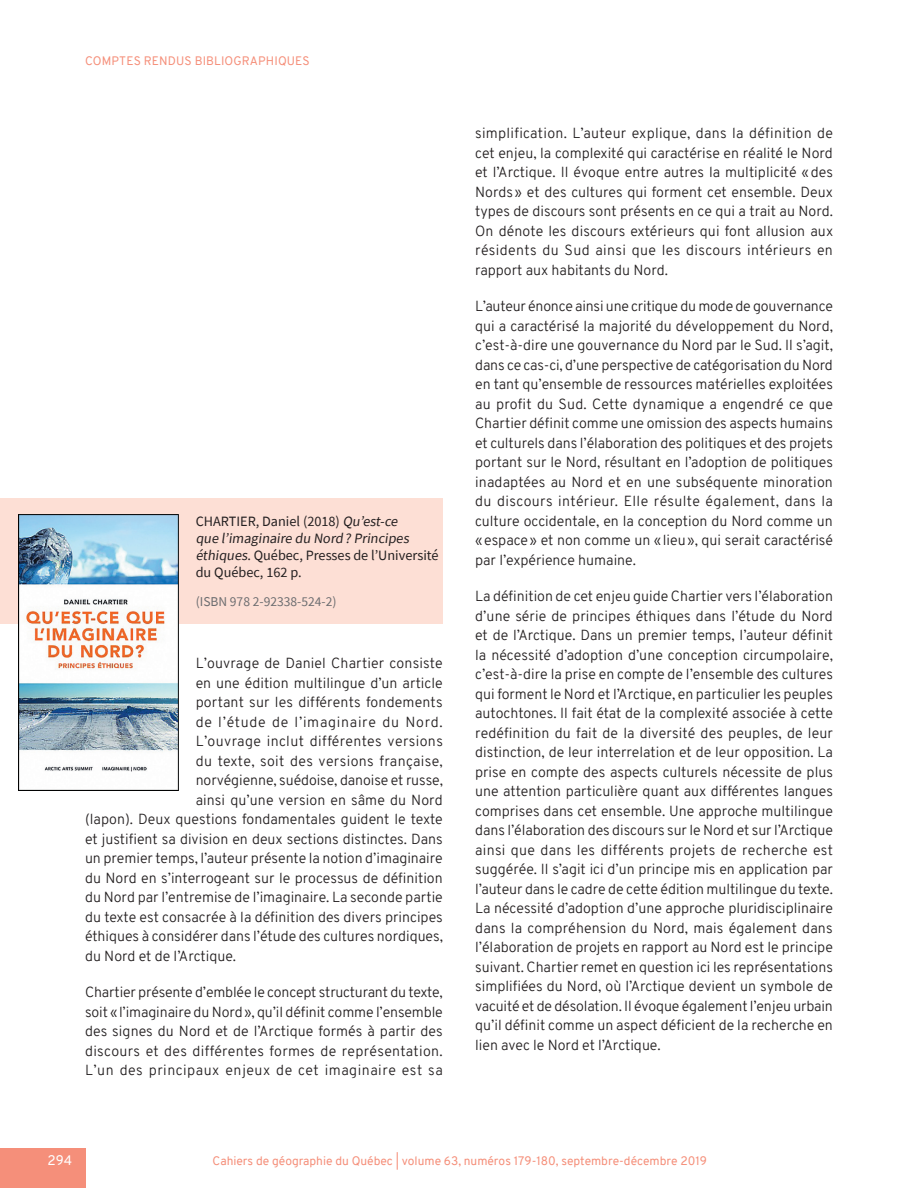
<style>
.page{position:relative;width:918px;height:1188px;background:#fff}
.page>*{position:absolute;margin:0;border:0;box-sizing:border-box;transform-origin:0 0}
.CR-Texte{font:300 14.25px/19.5px "Overpass";color:#231f20;text-align:justify}
.CR-Titre_du_livre_GA{font:14.25px/17.1px "Source Sans Pro";color:#231f20}
.CR-Texte-2{font:300 14.25px "Overpass";letter-spacing:.025em;color:#231f20}
.CR-Texte-3{font:300 14.25px "Overpass";letter-spacing:.05em;color:#231f20}
.CR-ISBN{font:13.5px "Source Sans Pro";color:#6c6d70}
.t1{font:13.5px "Overpass";color:#fff}
.Recenseur__Rattachem{font:12px "Overpass";color:#f58f7a}
</style>
<div class="page">
<div style="left:0;top:1148px;width:85px;height:40px;background:#f58f7a"></div>
<div style="left:0;top:498px;width:443px;height:125px;background:#fddfd5"></div>
<img style="left:18px;top:514px;width:161px;height:277px">
<p class="Recenseur__Rattachem" style="left:85px;top:52px;width:226px">COMPTES RENDUS BIBLIOGRAPHIQUES</p>
<p class="CR-Titre_du_livre_GA" style="left:196px;top:513px;width:244px">CHARTIER, Daniel (2018) Qu’est-ce<br>que l’imaginaire du Nord? Principes éthiques. Québec, Presses de l’Université du Québec, 162 p.</p>
<p class="CR-ISBN" style="left:196px;top:593px;width:142px">(ISBN 978 2-92338-524-2)</p>
<p class="CR-Texte" style="left:196px;top:654px;width:249px">L’ouvrage de Daniel Chartier consiste</p>
<p class="CR-Texte" style="left:196px;top:673px;width:249px">en une édition multilingue d’un article</p>
<p class="CR-Texte" style="left:196px;top:693px;width:248px">portant sur les différents fondements</p>
<p class="CR-Texte-3" style="left:196px;top:712px;width:249px">de l’étude de l’imaginaire du Nord.</p>
<p class="CR-Texte-2" style="left:196px;top:731px;width:249px">L’ouvrage inclut différentes versions</p>
<p class="CR-Texte-2" style="left:196px;top:751px;width:249px">du texte, soit des versions française,</p>
<p class="CR-Texte" style="left:196px;top:771px;width:249px">norvégienne, suédoise, danoise et russe,</p>
<p class="CR-Texte" style="left:196px;top:790px;width:249px">ainsi qu’une version en sâme du Nord</p>
<p class="CR-Texte" style="left:85px;top:810px;width:359px">(lapon). Deux questions fondamentales guident le texte</p>
<p class="CR-Texte" style="left:85px;top:829px;width:359px">et justifient sa division en deux sections distinctes. Dans</p>
<p class="CR-Texte" style="left:85px;top:849px;width:359px">un premier temps, l’auteur présente la notion d’imaginaire</p>
<p class="CR-Texte" style="left:85px;top:868px;width:359px">du Nord en s’interrogeant sur le processus de définition</p>
<p class="CR-Texte" style="left:85px;top:888px;width:359px">du Nord par l’entremise de l’imaginaire. La seconde partie</p>
<p class="CR-Texte" style="left:85px;top:907px;width:359px">du texte est consacrée à la définition des divers principes</p>
<p class="CR-Texte" style="left:85px;top:927px;width:359px">éthiques à considérer dans l’étude des cultures nordiques,</p>
<p class="CR-Texte" style="left:85px;top:946px;width:153px">du Nord et de l’Arctique.</p>
<p class="CR-Texte" style="left:85px;top:983px;width:359px">Chartier présente d’emblée le concept structurant du texte, soit «l’imaginaire du Nord», qu’il définit comme l’ensemble des signes du Nord et de l’Arctique formés à partir des discours et des différentes formes de représentation.<br>L’un des principaux enjeux de cet imaginaire est sa</p>
<p class="CR-Texte" style="left:475px;top:124px;width:359px">simplification. L’auteur explique, dans la définition de cet enjeu, la complexité qui caractérise en réalité le Nord et l’Arctique. Il évoque entre autres la multiplicité «des Nords» et des cultures qui forment cet ensemble. Deux types de discours sont présents en ce qui a trait au Nord.<br>On dénote les discours extérieurs qui font allusion aux résidents du Sud ainsi que les discours intérieurs en rapport aux habitants du Nord.</p>
<p class="CR-Texte" style="left:475px;top:297px;width:359px">L’auteur énonce ainsi une critique du mode de gouvernance qui a caractérisé la majorité du développement du Nord, c’est‑à‑dire une gouvernance du Nord par le Sud. Il s’agit, dans ce cas‑ci, d’une perspective de catégorisation du Nord en tant qu’ensemble de ressources matérielles exploitées au profit du Sud. Cette dynamique a engendré ce que Chartier définit comme une omission des aspects humains et culturels dans l’élaboration des politiques et des projets portant sur le Nord, résultant en l’adoption de politiques inadaptées au Nord et en une subséquente minoration du discours intérieur. Elle résulte également, dans la culture occidentale, en la conception du Nord comme un «espace» et non comme un «lieu», qui serait caractérisé par l’expérience humaine.</p>
<p class="CR-Texte" style="left:475px;top:587px;width:359px">La définition de cet enjeu guide Chartier vers l’élaboration d’une série de principes éthiques dans l’étude du Nord et de l’Arctique. Dans un premier temps, l’auteur définit la nécessité d’adoption d’une conception circumpolaire, c’est‑à‑dire la prise en compte de l’ensemble des cultures qui forment le Nord et l’Arctique, en particulier les peuples autochtones. Il fait état de la complexité associée à cette redéfinition du fait de la diversité des peuples, de leur distinction, de leur interrelation et de leur opposition. La prise en compte des aspects culturels nécessite de plus une attention particulière quant aux différentes langues comprises dans cet ensemble. Une approche multilingue dans l’élaboration des discours sur le Nord et sur l’Arctique ainsi que dans les différents projets de recherche est suggérée. Il s’agit ici d’un principe mis en application par l’auteur dans le cadre de cette édition multilingue du texte.<br>La nécessité d’adoption d’une approche pluridisciplinaire dans la compréhension du Nord, mais également dans l’élaboration de projets en rapport au Nord est le principe suivant. Chartier remet en question ici les représentations simplifiées du Nord, où l’Arctique devient un symbole de vacuité et de désolation. Il évoque également l’enjeu urbain qu’il définit comme un aspect déficient de la recherche en lien avec le Nord et l’Arctique.</p>
<p class="t1" style="left:48px;top:1151px;width:26px">294</p>
<p class="Recenseur__Rattachem" style="left:213px;top:1152px;width:496px">Cahiers de géographie du Québec | volume 63, numéros 179-180, septembre-décembre 2019</p>
</div>
